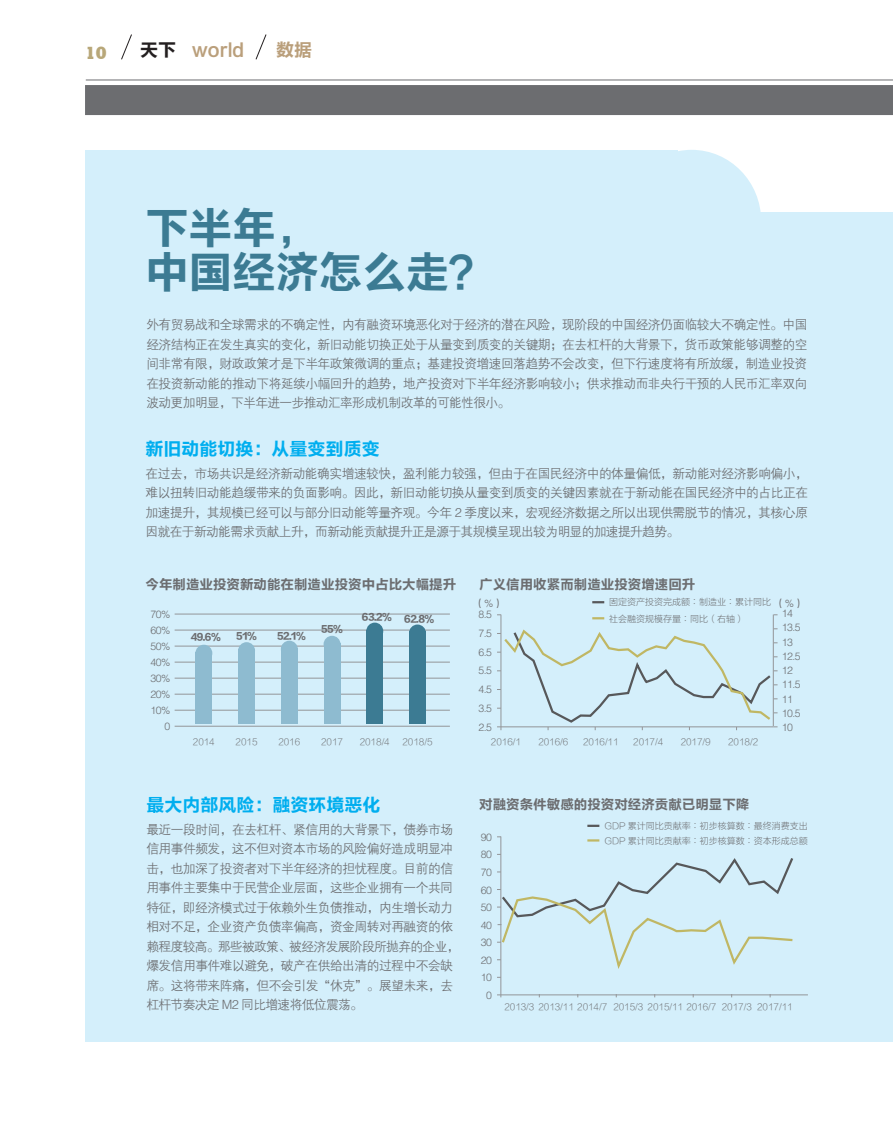
<style>
.page{position:relative;width:893px;height:1127px;background:#fff}
.page>*{position:absolute;margin:0;border:0;box-sizing:border-box;transform-origin:0 0}
.t1{font:43.35px "FZLTCHJW GB1 0";color:#3c7b93}
.t2{font:18px "FZLTCHJW GB1 0";color:#00aeef}
.t3{font:18px "FZLTCHJW GB1 0";color:#ba9f7b}
.t4{font:18px "FZLTCHJW GB1 0";color:#231f20}
.t5{font:800 16.95px "Stymie BT";color:#b8a779}
.t6{font:13.5px "FZLTCHJW GB1 0";color:#6c6d70}
.t7{font:12.75px/19.5px "FZZDXJW GB1 0";letter-spacing:-.04em;color:#6c6d70;text-align:justify}
.t8{font:10.5px "FZZDXJW GB1 0";letter-spacing:-.05em;color:#6c6d70}
.t9{font:9px "FZLTKHJW GB1 0";color:#6c6d70}
.t10{font:9px "FZLTTHJW GB1 0";letter-spacing:-.05em;color:#6c6d70}
.s1{font-family:"Sim Sun"}
</style>
<div class="page">
<svg style="left:121px;top:34px;width:11px;height:26px"></svg>
<div style="left:85px;top:213px;width:808px;height:829px;background:#d4effb"></div>
<div style="left:85px;top:150px;width:593px;height:142px;background:#d4effb"></div>
<div style="left:622px;top:150px;width:139px;height:142px;background:#d4effb;border-radius:50%"></div>
<div style="left:85px;top:85px;width:808px;height:30px;background:#6c6d70"></div>
<svg style="left:255px;top:34px;width:12px;height:26px"></svg>
<hr style="left:86px;top:80px;width:807px;height:1px;background:#6c6d70">
<hr style="left:175px;top:614px;width:275px;height:1px;background:#939598">
<hr style="left:175px;top:630px;width:275px;height:1px;background:#939598">
<hr style="left:175px;top:662px;width:275px;height:1px;background:#939598">
<hr style="left:175px;top:710px;width:275px;height:1px;background:#939598">
<hr style="left:175px;top:646px;width:275px;height:1px;background:#939598">
<hr style="left:175px;top:694px;width:275px;height:1px;background:#939598">
<hr style="left:175px;top:678px;width:275px;height:1px;background:#939598">
<hr style="left:497px;top:994px;width:311px;height:1px;background:#939598">
<hr style="left:501px;top:614px;width:1px;height:116px;background:#939598">
<hr style="left:500px;top:836px;width:1px;height:161px;background:#939598">
<hr style="left:175px;top:726px;width:275px;height:1px;background:#939598">
<div style="left:195px;top:645px;width:17px;height:17px;background:#8ebbd0;border-radius:50%"></div>
<div style="left:195px;top:652px;width:17px;height:72px;background:#8ebbd0"></div>
<div style="left:238px;top:642px;width:17px;height:17px;background:#8ebbd0;border-radius:50%"></div>
<div style="left:238px;top:649px;width:17px;height:75px;background:#8ebbd0"></div>
<div style="left:281px;top:641px;width:17px;height:17px;background:#8ebbd0;border-radius:50%"></div>
<div style="left:281px;top:648px;width:17px;height:76px;background:#8ebbd0"></div>
<div style="left:324px;top:636px;width:16px;height:17px;background:#8ebbd0;border-radius:50%"></div>
<div style="left:324px;top:643px;width:16px;height:81px;background:#8ebbd0"></div>
<div style="left:366px;top:622px;width:17px;height:17px;background:#3c7b93;border-radius:50%"></div>
<div style="left:366px;top:630px;width:17px;height:94px;background:#3c7b93"></div>
<div style="left:409px;top:624px;width:17px;height:17px;background:#3c7b93;border-radius:50%"></div>
<div style="left:409px;top:632px;width:17px;height:92px;background:#3c7b93"></div>
<svg style="left:497px;top:628px;width:280px;height:102px"></svg>
<svg style="left:592px;top:601px;width:12px;height:2px"></svg>
<svg style="left:587px;top:825px;width:12px;height:2px"></svg>
<svg style="left:592px;top:617px;width:12px;height:2px"></svg>
<svg style="left:587px;top:839px;width:12px;height:2px"></svg>
<hr style="left:773px;top:614px;width:1px;height:112px;background:#939598">
<svg style="left:497px;top:854px;width:296px;height:124px"></svg>
<h3 class="t5" style="left:85px;top:43px;width:23px">10</h3>
<p class="t4" style="left:140px;top:40px;width:37px">天下</p>
<p class="t3" style="left:192px;top:40px;width:54px">world</p>
<p class="t3" style="left:276px;top:40px;width:37px">数据</p>
<p class="t1" style="left:146px;top:205px;width:175px">下半年，</p>
<p class="t1" style="left:146px;top:248px;width:348px">中国经济怎么走？</p>
<p class="t7" style="left:146px;top:316px;width:663px">外有贸易战和全球需求的不确定性，内有融资环境恶化对于经济的潜在风险，现阶段的中国经济仍面临较大不确定性。中国经济结构正在发生真实的变化，新旧动能切换正处于从量变到质变的关键期；在去杠杆的大背景下，货币政策能够调整的空间非常有限，财政政策才是下半年政策微调的重点；基建投资增速回落趋势不会改变，但下行速度将有所放缓，制造业投资在投资新动能的推动下将延续小幅回升的趋势，地产投资对下半年经济影响较小；供求推动而非央行干预的人民币汇率双向波动更加明显，下半年进一步推动汇率形成机制改革的可能性很小。</p>
<p class="t2" style="left:146px;top:439px;width:235px">新旧动能切换：从量变到质变</p>
<p class="t7" style="left:146px;top:464px;width:664px">在过去，市场共识是经济新动能确实增速较快，盈利能力较强，但由于在国民经济中的体量偏低，新动能对经济影响偏小，难以扭转旧动能趋缓带来的负面影响。因此，新旧动能切换从量变到质变的关键因素就在于新动能在国民经济中的占比正在加速提升，其规模已经可以与部分旧动能等量齐观。今年 2 季度以来，宏观经济数据之所以出现供需脱节的情况，其核心原因就在于新动能需求贡献上升，而新动能贡献提升正是源于其规模呈现出较为明显的加速提升趋势。</p>
<p class="t6" style="left:146px;top:577px;width:312px">今年制造业投资新动能在制造业投资中占比大幅提升</p>
<p class="t6" style="left:479px;top:577px;width:217px">广义信用收紧而制造业投资增速回升</p>
<p class="t8" style="left:150px;top:609px;width:21px">70%</p>
<p class="t8" style="left:150px;top:625px;width:21px">60%</p>
<p class="t8" style="left:150px;top:641px;width:21px">50%</p>
<p class="t8" style="left:150px;top:657px;width:21px">40%</p>
<p class="t8" style="left:150px;top:672px;width:21px">30%</p>
<p class="t8" style="left:150px;top:688px;width:21px">20%</p>
<p class="t8" style="left:150px;top:704px;width:21px">10%</p>
<p class="t8" style="left:165px;top:720px;width:7px">0</p>
<p class="t10" style="left:191px;top:632px;width:32px">49.6%</p>
<p class="t10" style="left:236px;top:631px;width:22px">51%</p>
<p class="t10" style="left:277px;top:630px;width:30px">52.1%</p>
<p class="t10" style="left:321px;top:624px;width:23px">55%</p>
<p class="t10" style="left:362px;top:612px;width:31px">63.2%</p>
<p class="t10" style="left:404px;top:614px;width:31px">62.8%</p>
<p class="t9" style="left:609px;top:597px;width:163px">固定资产投资完成额<span class="s1">︰</span>制造业<span class="s1">︰</span>累计同比</p>
<p class="t8" style="left:474px;top:597px;width:31px">（%）</p>
<p class="t8" style="left:775px;top:597px;width:31px">（%）</p>
<p class="t8" style="left:782px;top:608px;width:13px">14</p>
<p class="t8" style="left:782px;top:622px;width:20px">13.5</p>
<p class="t8" style="left:782px;top:636px;width:13px">13</p>
<p class="t8" style="left:782px;top:651px;width:20px">12.5</p>
<p class="t8" style="left:782px;top:665px;width:13px">12</p>
<p class="t8" style="left:782px;top:679px;width:20px">11.5</p>
<p class="t8" style="left:782px;top:693px;width:13px">11</p>
<p class="t8" style="left:782px;top:708px;width:20px">10.5</p>
<p class="t8" style="left:782px;top:722px;width:13px">10</p>
<p class="t8" style="left:478px;top:609px;width:15px">8.5</p>
<p class="t8" style="left:478px;top:628px;width:15px">7.5</p>
<p class="t8" style="left:478px;top:646px;width:15px">6.5</p>
<p class="t8" style="left:478px;top:665px;width:15px">5.5</p>
<p class="t8" style="left:478px;top:684px;width:15px">4.5</p>
<p class="t8" style="left:478px;top:703px;width:15px">3.5</p>
<p class="t8" style="left:478px;top:721px;width:15px">2.5</p>
<p class="t9" style="left:609px;top:613px;width:136px">社会融资规模存量<span class="s1">︰</span>同比（右轴）</p>
<p class="t9" style="left:193px;top:737px;width:23px">2014</p>
<p class="t9" style="left:236px;top:737px;width:23px">2015</p>
<p class="t9" style="left:278px;top:737px;width:23px">2016</p>
<p class="t9" style="left:360px;top:737px;width:32px">2018/4</p>
<p class="t9" style="left:402px;top:737px;width:32px">2018/5</p>
<p class="t9" style="left:491px;top:737px;width:32px">2016/1</p>
<p class="t9" style="left:321px;top:737px;width:23px">2017</p>
<p class="t9" style="left:538px;top:737px;width:32px">2016/6</p>
<p class="t9" style="left:583px;top:737px;width:37px">2016/11</p>
<p class="t9" style="left:633px;top:737px;width:32px">2017/4</p>
<p class="t9" style="left:681px;top:737px;width:32px">2017/9</p>
<p class="t9" style="left:728px;top:737px;width:32px">2018/2</p>
<p class="t2" style="left:146px;top:795px;width:236px">最大内部风险：融资环境恶化</p>
<p class="t7" style="left:146px;top:820px;width:315px;text-align:left">最近一段时间，在去杠杆、紧信用的大背景下，债券市场信用事件频发，这不但对资本市场的风险偏好造成明显冲击，也加深了投资者对下半年经济的担忧程度。目前的信用事件主要集中于民营企业层面，这些企业拥有一个共同特征，即经济模式过于依赖外生负债推动，内生增长动力相对不足，企业资产负债率偏高，资金周转对再融资的依赖程度较高。那些被政策、被经济发展阶段所抛弃的企业，爆发信用事件难以避免，破产在供给出清的过程中不会缺席。这将带来阵痛，但不会引发“休克”。展望未来，去杠杆节奏决定 M2 同比增速将低位震荡。</p>
<p class="t6" style="left:479px;top:797px;width:271px">对融资条件敏感的投资对经济贡献已明显下降</p>
<p class="t8" style="left:481px;top:831px;width:13px">90</p>
<p class="t8" style="left:481px;top:849px;width:13px">80</p>
<p class="t8" style="left:481px;top:867px;width:13px">70</p>
<p class="t8" style="left:481px;top:884px;width:13px">60</p>
<p class="t8" style="left:481px;top:902px;width:13px">50</p>
<p class="t8" style="left:481px;top:919px;width:13px">40</p>
<p class="t8" style="left:481px;top:937px;width:13px">30</p>
<p class="t8" style="left:481px;top:954px;width:13px">20</p>
<p class="t8" style="left:481px;top:972px;width:13px">10</p>
<p class="t8" style="left:486px;top:989px;width:7px">0</p>
<p class="t9" style="left:604px;top:821px;width:205px">GDP 累计同比贡献率<span class="s1">︰</span>初步核算数<span class="s1">︰</span>最终消费支出</p>
<p class="t9" style="left:604px;top:836px;width:205px">GDP 累计同比贡献率<span class="s1">︰</span>初步核算数<span class="s1">︰</span>资本形成总额</p>
<p class="t9" style="left:504px;top:1002px;width:31px">2013/3</p>
<p class="t9" style="left:538px;top:1002px;width:70px">2013/11 2014/7</p>
<p class="t9" style="left:613px;top:1002px;width:31px">2015/3</p>
<p class="t9" style="left:648px;top:1002px;width:70px">2015/11 2016/7</p>
<p class="t9" style="left:722px;top:1002px;width:31px">2017/3</p>
<p class="t9" style="left:757px;top:1002px;width:37px">2017/11</p>
</div>
